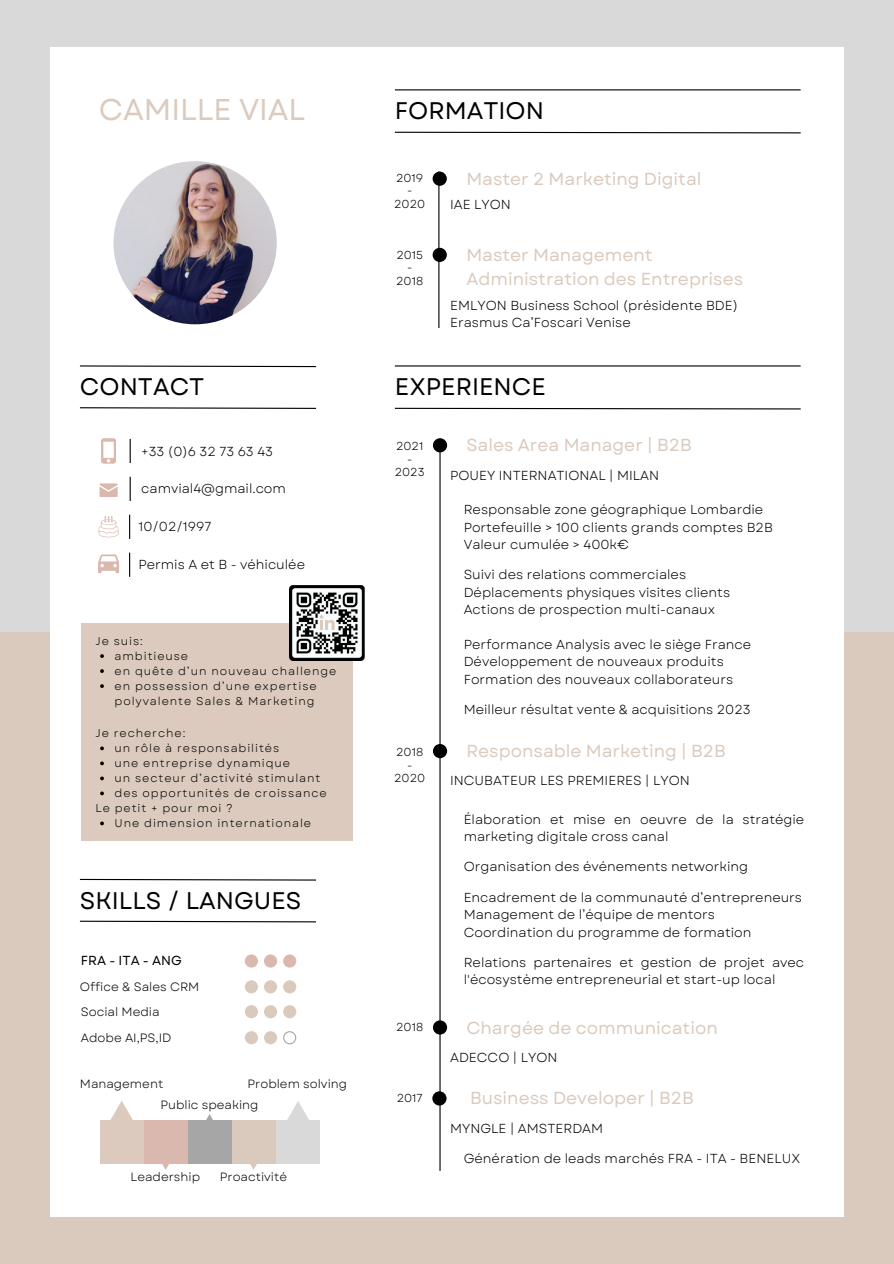
<style>
.page{position:relative;width:894px;height:1264px;background:#fff}
.page>*{position:absolute;margin:0;border:0;box-sizing:border-box;transform-origin:0 0}
.t1{font:30px "Garet";color:#dbcabd}
.t2{font:24px "Garet";color:#000}
.t3{font:17.4px "Garet";color:#dbcabd}
.t4{font:13.05px/17.4px "Garet";color:#000}
.t5{font:13.05px "Garet";color:#000}
.t6{font:12px "Garet";color:#000}
.t7{font:11.55px "Garet";color:#000}
.t8{font:11.25px/15px "Garet";letter-spacing:.08em;color:#000}
</style>
<div class="page">
<div style="left:81px;top:623px;width:272px;height:217px;background:#dbcabd"></div>
<div style="left:433px;top:438px;width:14px;height:14px;background:#000;border-radius:50%"></div>
<img style="left:113px;top:161px;width:164px;height:163px;border-radius:50%">
<hr style="left:439px;top:450px;width:1px;height:720px;background:#000">
<div style="left:0;top:0;width:893px;height:47px;background:#d9d9d9"></div>
<div style="left:3px;top:1216px;width:890px;height:47px;background:#dacabd"></div>
<div style="left:0;top:631px;width:49px;height:632px;background:#dacabd"></div>
<div style="left:844px;top:631px;width:49px;height:632px;background:#dacabd"></div>
<div style="left:0;top:0;width:49px;height:631px;background:#d9d9d9"></div>
<div style="left:844px;top:0;width:49px;height:631px;background:#d9d9d9"></div>
<svg style="left:100px;top:746px;width:4px;height:4px"></svg>
<svg style="left:100px;top:761px;width:4px;height:4px"></svg>
<svg style="left:100px;top:776px;width:4px;height:4px"></svg>
<svg style="left:100px;top:791px;width:4px;height:4px"></svg>
<svg style="left:100px;top:821px;width:4px;height:4px"></svg>
<hr style="left:395px;top:365px;width:405px;height:1px;background:#000">
<svg style="left:394px;top:407px;width:407px;height:3px"></svg>
<svg style="left:99px;top:483px;width:18px;height:14px"></svg>
<svg style="left:101px;top:438px;width:15px;height:25px"></svg>
<svg style="left:129px;top:552px;width:1px;height:25px"></svg>
<svg style="left:129px;top:514px;width:1px;height:25px"></svg>
<svg style="left:130px;top:477px;width:1px;height:24px"></svg>
<svg style="left:130px;top:439px;width:1px;height:24px"></svg>
<svg style="left:98px;top:554px;width:21px;height:19px"></svg>
<svg style="left:99px;top:516px;width:20px;height:21px"></svg>
<svg style="left:79px;top:878px;width:238px;height:3px"></svg>
<svg style="left:79px;top:920px;width:237px;height:3px"></svg>
<svg style="left:80px;top:365px;width:237px;height:3px"></svg>
<svg style="left:79px;top:407px;width:238px;height:2px"></svg>
<div style="left:100px;top:1119px;width:44px;height:44px;background:#dbcabd"></div>
<div style="left:144px;top:1119px;width:43px;height:44px;background:#dbb8ad"></div>
<div style="left:187px;top:1119px;width:44px;height:44px;background:#a6a6a6"></div>
<div style="left:231px;top:1119px;width:44px;height:44px;background:#dacabd"></div>
<div style="left:275px;top:1119px;width:44px;height:44px;background:#d9d9d9"></div>
<svg style="left:110px;top:1101px;width:24px;height:19px"></svg>
<svg style="left:161px;top:1163px;width:9px;height:6px"></svg>
<svg style="left:205px;top:1114px;width:9px;height:6px"></svg>
<svg style="left:286px;top:1101px;width:24px;height:19px"></svg>
<svg style="left:249px;top:1163px;width:9px;height:6px"></svg>
<div style="left:245px;top:1005px;width:13px;height:13px;background:#dacabd;border-radius:50%"></div>
<div style="left:245px;top:1031px;width:13px;height:13px;background:#dacabd;border-radius:50%"></div>
<div style="left:264px;top:1005px;width:13px;height:13px;background:#dacabd;border-radius:50%"></div>
<div style="left:264px;top:1031px;width:13px;height:13px;background:#dacabd;border-radius:50%"></div>
<div style="left:283px;top:1005px;width:13px;height:13px;background:#dacabd;border-radius:50%"></div>
<svg style="left:283px;top:1031px;width:13px;height:13px"></svg>
<div style="left:245px;top:980px;width:13px;height:13px;background:#dacabd;border-radius:50%"></div>
<div style="left:264px;top:980px;width:13px;height:13px;background:#dacabd;border-radius:50%"></div>
<div style="left:283px;top:980px;width:13px;height:13px;background:#dacabd;border-radius:50%"></div>
<div style="left:245px;top:954px;width:13px;height:13px;background:#dbb8ad;border-radius:50%"></div>
<div style="left:264px;top:954px;width:13px;height:13px;background:#dbb8ad;border-radius:50%"></div>
<div style="left:283px;top:954px;width:13px;height:13px;background:#dbb8ad;border-radius:50%"></div>
<hr style="left:395px;top:89px;width:405px;height:1px;background:#000">
<svg style="left:394px;top:131px;width:407px;height:3px"></svg>
<div style="left:432px;top:172px;width:14px;height:14px;background:#000;border-radius:50%"></div>
<hr style="left:438px;top:172px;width:1px;height:156px;background:#000">
<div style="left:432px;top:248px;width:14px;height:14px;background:#000;border-radius:50%"></div>
<div style="left:433px;top:744px;width:14px;height:14px;background:#000;border-radius:50%"></div>
<div style="left:433px;top:1020px;width:14px;height:14px;background:#000;border-radius:50%"></div>
<div style="left:432px;top:1091px;width:14px;height:14px;background:#000;border-radius:50%"></div>
<img style="left:289px;top:585px;width:75px;height:75px">
<svg style="left:319px;top:615px;width:15px;height:14px"></svg>
<svg style="left:100px;top:654px;width:4px;height:4px"></svg>
<svg style="left:100px;top:669px;width:4px;height:4px"></svg>
<svg style="left:100px;top:684px;width:4px;height:4px"></svg>
<p class="t1" style="left:99px;top:88px;width:208px">CAMILLE VIAL</p>
<p class="t2" style="left:80px;top:369px;width:126px">CONTACT</p>
<p class="t4" style="left:141px;top:442px;width:133px">+33 (0)6 32 73 63 43</p>
<p class="t4" style="left:141px;top:480px;width:146px">camvial4@gmail.com</p>
<p class="t4" style="left:138px;top:517px;width:74px">10/02/1997</p>
<p class="t4" style="left:138px;top:556px;width:168px">Permis A et B - véhiculée</p>
<p class="t8" style="left:95px;top:633px;width:49px">Je suis:</p>
<p class="t8" style="left:115px;top:648px;width:75px">ambitieuse</p>
<p class="t8" style="left:115px;top:663px;width:223px">en quête d’un nouveau challenge</p>
<p class="t8" style="left:115px;top:678px;width:203px">en possession d’une expertise polyvalente Sales &amp; Marketing</p>
<p class="t8" style="left:95px;top:725px;width:91px">Je recherche:</p>
<p class="t8" style="left:115px;top:740px;width:166px">un rôle à responsabilités</p>
<p class="t8" style="left:115px;top:755px;width:177px">une entreprise dynamique</p>
<p class="t8" style="left:115px;top:770px;width:207px">un secteur d’activité stimulant</p>
<p class="t8" style="left:115px;top:785px;width:213px">des opportunités de croissance</p>
<p class="t8" style="left:95px;top:800px;width:139px">Le petit + pour moi ?</p>
<p class="t8" style="left:115px;top:815px;width:198px">Une dimension internationale</p>
<p class="t2" style="left:80px;top:882px;width:223px">SKILLS / LANGUES</p>
<p class="t5" style="left:81px;top:950px;width:102px">FRA - ITA - ANG</p>
<p class="t6" style="left:80px;top:978px;width:121px">Office &amp; Sales CRM</p>
<p class="t6" style="left:81px;top:1002px;width:80px">Social Media</p>
<p class="t6" style="left:81px;top:1028px;width:92px">Adobe AI,PS,ID</p>
<p class="t6" style="left:247px;top:1075px;width:101px">Problem solving</p>
<p class="t6" style="left:80px;top:1075px;width:85px">Management</p>
<p class="t6" style="left:160px;top:1095px;width:99px">Public speaking</p>
<p class="t6" style="left:130px;top:1167px;width:71px">Leadership</p>
<p class="t6" style="left:220px;top:1167px;width:69px">Proactivité</p>
<p class="t2" style="left:395px;top:93px;width:150px">FORMATION</p>
<p class="t7" style="left:396px;top:169px;width:29px">2019</p>
<p class="t7" style="left:407px;top:182px;width:7px">-</p>
<p class="t7" style="left:394px;top:195px;width:33px">2020</p>
<p class="t7" style="left:396px;top:246px;width:28px">2015</p>
<p class="t7" style="left:407px;top:259px;width:7px">-</p>
<p class="t7" style="left:396px;top:272px;width:29px">2018</p>
<p class="t3" style="left:466px;top:166px;width:236px">Master 2 Marketing Digital</p>
<p class="t4" style="left:450px;top:196px;width:62px">IAE LYON</p>
<p class="t3" style="left:466px;top:243px;width:188px">Master Management</p>
<p class="t3" style="left:466px;top:266px;width:278px">Administration des Entreprises</p>
<p class="t4" style="left:450px;top:296px;width:289px">EMLYON Business School (présidente BDE)</p>
<p class="t4" style="left:450px;top:314px;width:182px">Erasmus Ca’Foscari Venise</p>
<p class="t2" style="left:395px;top:369px;width:152px">EXPERIENCE</p>
<p class="t7" style="left:396px;top:438px;width:29px">2021</p>
<p class="t7" style="left:407px;top:450px;width:7px">-</p>
<p class="t7" style="left:394px;top:464px;width:31px">2023</p>
<p class="t3" style="left:466px;top:433px;width:227px">Sales Area Manager | B2B</p>
<p class="t4" style="left:450px;top:466px;width:210px">POUEY INTERNATIONAL | MILAN</p>
<p class="t4" style="left:463px;top:501px;width:301px">Responsable zone géographique Lombardie</p>
<p class="t4" style="left:463px;top:518px;width:310px">Portefeuille &gt; 100 clients grands comptes B2B<br>Valeur cumulée &gt; 400k€</p>
<p class="t4" style="left:463px;top:566px;width:224px">Suivi des relations commerciales</p>
<p class="t4" style="left:463px;top:583px;width:268px">Déplacements physiques visites clients</p>
<p class="t4" style="left:463px;top:601px;width:253px">Actions de prospection multi-canaux</p>
<p class="t4" style="left:463px;top:635px;width:289px">Performance Analysis avec le siège France</p>
<p class="t4" style="left:463px;top:653px;width:261px">Développement de nouveaux produits</p>
<p class="t4" style="left:463px;top:670px;width:271px">Formation des nouveaux collaborateurs</p>
<p class="t4" style="left:463px;top:701px;width:288px">Meilleur résultat vente &amp; acquisitions 2023</p>
<p class="t7" style="left:396px;top:743px;width:29px">2018</p>
<p class="t7" style="left:407px;top:756px;width:7px">-</p>
<p class="t7" style="left:394px;top:769px;width:33px">2020</p>
<p class="t3" style="left:466px;top:738px;width:261px">Responsable Marketing | B2B</p>
<p class="t4" style="left:450px;top:772px;width:241px">INCUBATEUR LES PREMIERES | LYON</p>
<p class="t4" style="left:463px;top:810px;width:342px">Élaboration et mise en oeuvre de la stratégie marketing digitale cross canal</p>
<p class="t4" style="left:463px;top:858px;width:286px">Organisation des événements networking</p>
<p class="t4" style="left:463px;top:888px;width:340px">Encadrement de la communauté d’entrepreneurs</p>
<p class="t4" style="left:463px;top:906px;width:252px">Management de l’équipe de mentors</p>
<p class="t4" style="left:463px;top:923px;width:289px">Coordination du programme de formation</p>
<p class="t4" style="left:463px;top:953px;width:342px">Relations partenaires et gestion de projet avec l'écosystème entrepreneurial et start-up local</p>
<p class="t7" style="left:396px;top:1018px;width:29px">2018</p>
<p class="t3" style="left:466px;top:1014px;width:253px">Chargée de communication</p>
<p class="t4" style="left:450px;top:1048px;width:109px">ADECCO | LYON</p>
<p class="t7" style="left:396px;top:1089px;width:28px">2017</p>
<p class="t3" style="left:470px;top:1085px;width:225px">Business Developer | B2B</p>
<p class="t4" style="left:450px;top:1119px;width:154px">MYNGLE | AMSTERDAM</p>
<p class="t4" style="left:463px;top:1149px;width:338px">Génération de leads marchés FRA - ITA - BENELUX</p>
</div>
